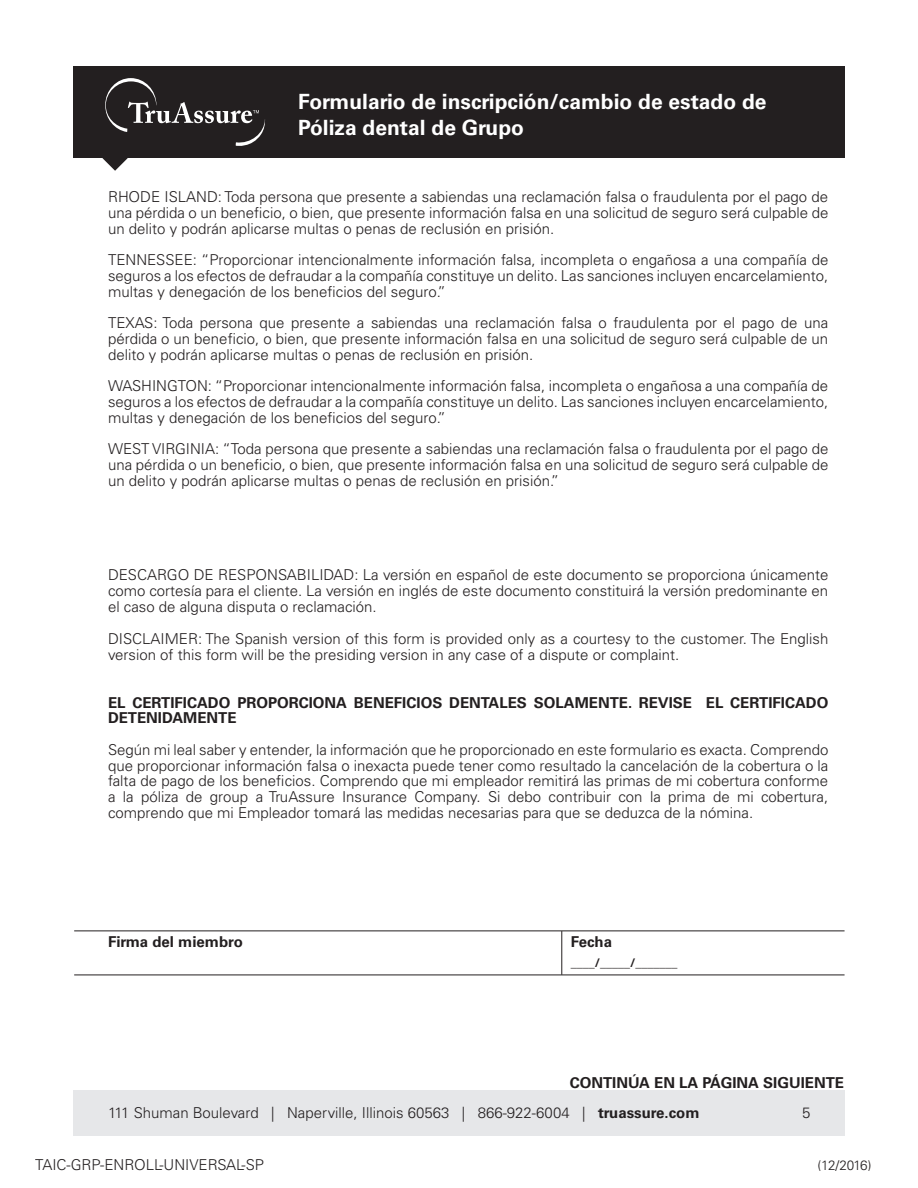
<style>
.page{position:relative;width:918px;height:1188px;background:#fff}
.page>*{position:absolute;margin:0;border:0;box-sizing:border-box;transform-origin:0 0}
.t1{font:700 21px/25.5px "Univers LT Std";color:#fff}
.t2{font:300 15px/15.8px "Univers LT Std";color:#231f20;text-align:justify}
.t3{font:700 15px/15.8px "Univers LT Std";color:#231f20}
.t4{font:300 13.5px "Univers LT Std";letter-spacing:-.05em;color:#231f20}
.t5{font:700 12px "Univers LT Std";color:#231f20}
.s1{font-weight:700}
</style>
<div class="page">
<div style="left:73px;top:1090px;width:772px;height:45px;background:#e6e7e9"></div>
<div style="left:73px;top:66px;width:772px;height:92px;background:#231f20"></div>
<svg style="left:102px;top:78px;width:163px;height:93px"></svg>
<hr style="left:74px;top:931px;width:771px;height:1px;background:#231f20">
<hr style="left:74px;top:975px;width:771px;height:1px;background:#231f20">
<hr style="left:562px;top:931px;width:1px;height:44px;background:#231f20">
<p class="t1" style="left:298px;top:89px;width:470px">Formulario de inscripción/cambio de estado de<br>Póliza dental de Grupo</p>
<p class="t2" style="left:108px;top:189px;width:722px">RHODE ISLAND: Toda persona que presente a sabiendas una reclamación falsa o fraudulenta por el pago de una pérdida o un beneficio, o bien, que presente información falsa en una solicitud de seguro será culpable de un delito y podrán aplicarse multas o penas de reclusión en prisión.</p>
<p class="t2" style="left:108px;top:252px;width:722px">TENNESSEE: “Proporcionar intencionalmente información falsa, incompleta o engañosa a una compañía de seguros a los efectos de defraudar a la compañía constituye un delito. Las sanciones incluyen encarcelamiento, multas y denegación de los beneficios del seguro.”</p>
<p class="t2" style="left:108px;top:315px;width:722px">TEXAS: Toda persona que presente a sabiendas una reclamación falsa o fraudulenta por el pago de una pérdida o un beneficio, o bien, que presente información falsa en una solicitud de seguro será culpable de un delito y podrán aplicarse multas o penas de reclusión en prisión.</p>
<p class="t2" style="left:108px;top:378px;width:722px">WASHINGTON: “Proporcionar intencionalmente información falsa, incompleta o engañosa a una compañía de seguros a los efectos de defraudar a la compañía constituye un delito. Las sanciones incluyen encarcelamiento, multas y denegación de los beneficios del seguro.”</p>
<p class="t2" style="left:108px;top:441px;width:722px">WEST VIRGINIA: “Toda persona que presente a sabiendas una reclamación falsa o fraudulenta por el pago de una pérdida o un beneficio, o bien, que presente información falsa en una solicitud de seguro será culpable de un delito y podrán aplicarse multas o penas de reclusión en prisión.”</p>
<p class="t2" style="left:108px;top:567px;width:722px">DESCARGO DE RESPONSABILIDAD: La versión en español de este documento se proporciona únicamente como cortesía para el cliente. La versión en inglés de este documento constituirá la versión predominante en el caso de alguna disputa o reclamación.</p>
<p class="t2" style="left:108px;top:630px;width:722px;line-height:16.5px">DISCLAIMER: The Spanish version of this form is provided only as a courtesy to the customer. The English version of this form will be the presiding version in any case of a dispute or complaint.</p>
<p class="t3" style="left:108px;top:694px;width:722px">EL CERTIFICADO PROPORCIONA BENEFICIOS DENTALES SOLAMENTE. REVISE EL CERTIFICADO<br>DETENIDAMENTE</p>
<p class="t2" style="left:108px;top:742px;width:722px">Según mi leal saber y entender, la información que he proporcionado en este formulario es exacta. Comprendo que proporcionar información falsa o inexacta puede tener como resultado la cancelación de la cobertura o la falta de pago de los beneficios. Comprendo que mi empleador remitirá las primas de mi cobertura conforme a la póliza de group a TruAssure Insurance Company. Si debo contribuir con la prima de mi cobertura, comprendo que mi Empleador tomará las medidas necesarias para que se deduzca de la nómina.</p>
<p class="t3" style="left:108px;top:934px;width:136px">Firma del miembro</p>
<p class="t3" style="left:571px;top:934px;width:43px">Fecha</p>
<p class="t5" style="left:571px;top:956px;width:108px">____/_____/_______</p>
<p class="t3" style="left:570px;top:1075px;width:276px">CONTINÚA EN LA PÁGINA SIGUIENTE</p>
<p class="t2" style="left:108px;top:1105px;width:593px">111 Shuman Boulevard | Naperville, Illinois 60563 | 866-922-6004 | <span class="s1">truassure.com</span></p>
<p class="t2" style="left:802px;top:1105px;width:10px">5</p>
<p class="t2" style="left:35px;top:1157px;width:230px">TAIC-GRP-ENROLL-UNIVERSAL-SP</p>
<p class="t4" style="left:817px;top:1157px;width:55px">(12/2016)</p>
</div>
